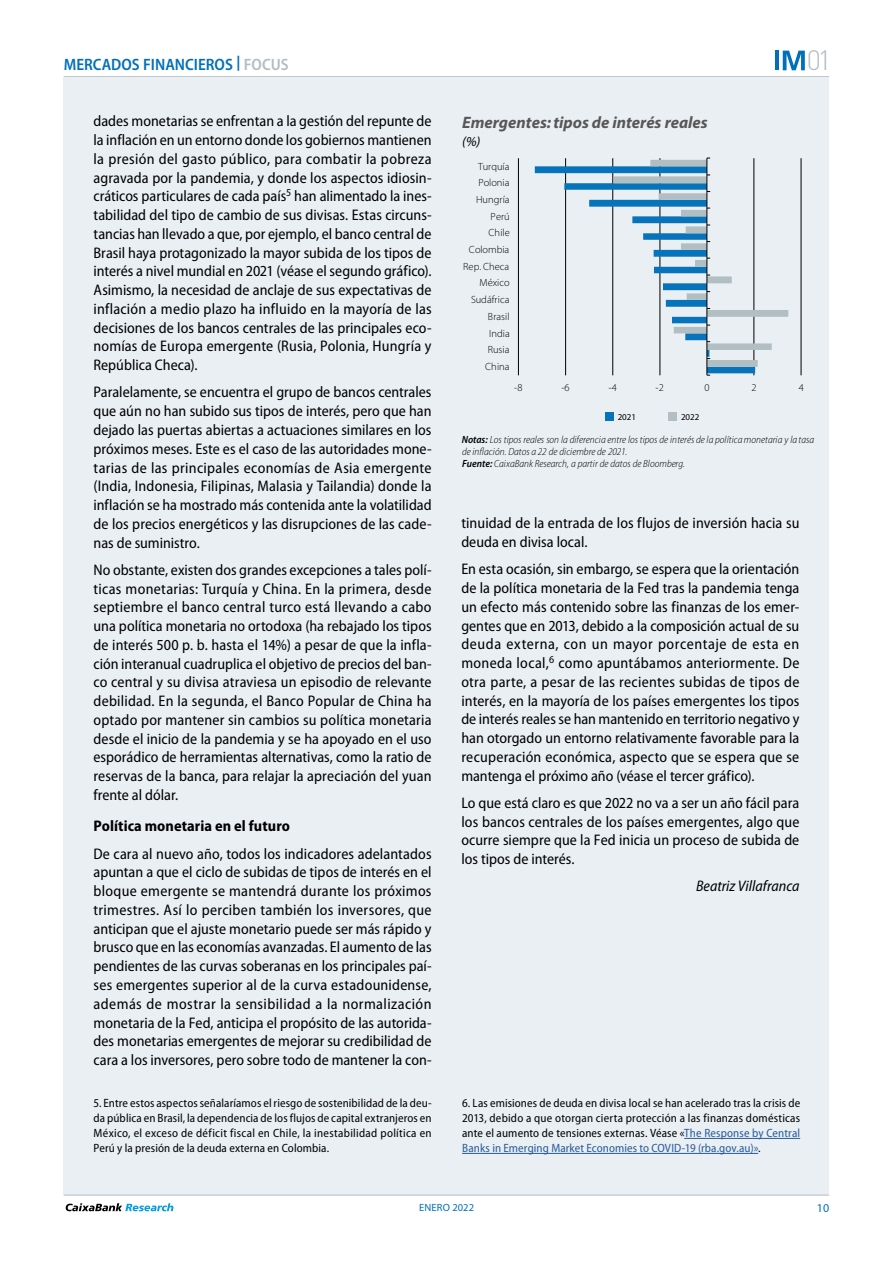
<style>
.page{position:relative;width:893px;height:1263px;background:#fff}
.page>*{position:absolute;margin:0;border:0;box-sizing:border-box;transform-origin:0 0}
.t1{font:300 27.6px "DIN Pro";color:#b2bdc2}
.t2{font:italic 700 16.5px "Myriad Pro";color:#585757}
.t3{font:600 semi-condensed 16.5px "Myriad Pro";color:#0070ba}
.t4{font:semi-condensed 15.3px/18.8px "Myriad Pro";letter-spacing:.005em;color:#000;text-align:justify}
.t5{font:700 semi-condensed 15.3px "Myriad Pro";letter-spacing:.005em;color:#000}
.t6{font:italic semi-condensed 15.3px "Myriad Pro";color:#000}
.t7{font:italic 13.65px "Myriad Pro";color:#000}
.t8{font:semi-condensed 12px/15px "Myriad Pro";letter-spacing:.01em;color:#000;text-align:justify}
.t9{font:12px "Myriad Pro";color:#0070ba}
.t10{font:italic 300 semi-condensed 10.5px/12px "Myriad Pro";color:#000}
.t11{font:300 10.5px "Myriad Pro";color:#000}
.t12{font:10.5px "Myriad Pro";letter-spacing:.02em;color:#0070ba}
.t13{font:9px "Myriad Pro";letter-spacing:-.005em;color:#000}
.s1{color:#b2bdc2}
.s2{font-weight:600}
.s3{color:#275b9b}
</style>
<div class="page">
<hr style="left:64px;top:76px;width:765px;height:1px;background:#b2bdc2">
<div style="left:64px;top:77px;width:765px;height:1118px;background:#e9eff3"></div>
<hr style="left:64px;top:1195px;width:765px;height:1px;background:#b2bdc2">
<svg style="left:66px;top:1203px;width:107px;height:8px"></svg>
<svg style="left:783px;top:51px;width:22px;height:19px"></svg>
<hr style="left:775px;top:51px;width:4px;height:19px;background:#0070ba">
<hr style="left:518px;top:158px;width:1px;height:217px;background:#000">
<hr style="left:565px;top:158px;width:1px;height:217px;background:#000">
<hr style="left:612px;top:158px;width:1px;height:217px;background:#000">
<hr style="left:660px;top:158px;width:1px;height:217px;background:#000">
<hr style="left:754px;top:158px;width:1px;height:217px;background:#000">
<hr style="left:801px;top:158px;width:1px;height:217px;background:#000">
<svg style="left:535px;top:166px;width:220px;height:207px"></svg>
<hr style="left:706px;top:158px;width:1px;height:217px;background:#000">
<svg style="left:614px;top:158px;width:174px;height:209px"></svg>
<div style="left:669px;top:412px;width:8px;height:9px;background:#b1bec2"></div>
<div style="left:605px;top:412px;width:9px;height:9px;background:#0673ba"></div>
<hr style="left:684px;top:1138px;width:116px;height:1px;background:#275b9b">
<hr style="left:462px;top:1153px;width:296px;height:1px;background:#275b9b">
<p class="t3" style="left:64px;top:55px;width:226px">MERCADOS FINANCIEROS <sup>|</sup> <span class="s1">FOCUS</span></p>
<p class="t4" style="left:94px;top:112px;width:340px">dades monetarias se enfrentan a la gestión del repunte de la inflación en un entorno donde los gobiernos mantienen la presión del gasto público, para combatir la pobreza agravada por la pandemia, y donde los aspectos idiosin&shy;cráticos particulares de cada país<sup>5</sup> han alimentado la ines&shy;tabilidad del tipo de cambio de sus divisas. Estas circuns&shy;tancias han llevado a que, por ejemplo, el banco central de Brasil haya protagonizado la mayor subida de los tipos de interés a nivel mundial en 2021 (véase el segundo gráfico).<br>Asimismo, la necesidad de anclaje de sus expectativas de inflación a medio plazo ha influido en la mayoría de las decisiones de los bancos centrales de las principales eco&shy;nomías de Europa emergente (Rusia, Polonia, Hungría y República Checa).</p>
<p class="t4" style="left:94px;top:383px;width:340px">Paralelamente, se encuentra el grupo de bancos centrales que aún no han subido sus tipos de interés, pero que han dejado las puertas abiertas a actuaciones similares en los próximos meses. Este es el caso de las autoridades mone&shy;tarias de las principales economías de Asia emergente (India, Indonesia, Filipinas, Malasia y Tailandia) donde la inflación se ha mostrado más contenida ante la volatilidad de los precios energéticos y las disrupciones de las cade&shy;nas de suministro.</p>
<p class="t4" style="left:94px;top:561px;width:340px">No obstante, existen dos grandes excepciones a tales polí&shy;ticas monetarias: Turquía y China. En la primera, desde septiembre el banco central turco está llevando a cabo una política monetaria no ortodoxa (ha rebajado los tipos de interés 500 p. b. hasta el 14%) a pesar de que la infla&shy;ción interanual cuadruplica el objetivo de precios del ban&shy;co central y su divisa atraviesa un episodio de relevante debilidad. En la segunda, el Banco Popular de China ha optado por mantener sin cambios su política monetaria desde el inicio de la pandemia y se ha apoyado en el uso esporádico de herramientas alternativas, como la ratio de reservas de la banca, para relajar la apreciación del yuan frente al dólar.</p>
<p class="t5" style="left:94px;top:818px;width:198px">Política monetaria en el futuro</p>
<p class="t4" style="left:94px;top:844px;width:340px">De cara al nuevo año, todos los indicadores adelantados apuntan a que el ciclo de subidas de tipos de interés en el bloque emergente se mantendrá durante los próximos trimestres. Así lo perciben también los inversores, que anticipan que el ajuste monetario puede ser más rápido y brusco que en las economías avanzadas. El aumento de las pendientes de las curvas soberanas en los principales paí&shy;ses emergentes superior al de la curva estadounidense, además de mostrar la sensibilidad a la normalización monetaria de la Fed, anticipa el propósito de las autorida&shy;des monetarias emergentes de mejorar su credibilidad de cara a los inversores, pero sobre todo de mantener la con-</p>
<p class="t2" style="left:462px;top:112px;width:247px">Emergentes:tipos de interés reales</p>
<p class="t7" style="left:462px;top:133px;width:20px">(%)</p>
<p class="t11" style="left:478px;top:160px;width:33px">Turquía</p>
<p class="t11" style="left:478px;top:176px;width:33px">Polonia</p>
<p class="t11" style="left:476px;top:193px;width:35px">Hungría</p>
<p class="t11" style="left:491px;top:210px;width:21px">Perú</p>
<p class="t11" style="left:488px;top:227px;width:23px">Chile</p>
<p class="t11" style="left:469px;top:243px;width:42px">Colombia</p>
<p class="t11" style="left:463px;top:260px;width:48px">Rep. Checa</p>
<p class="t11" style="left:480px;top:277px;width:32px">México</p>
<p class="t11" style="left:471px;top:293px;width:40px">Sudáfrica</p>
<p class="t11" style="left:488px;top:310px;width:23px">Brasil</p>
<p class="t11" style="left:489px;top:327px;width:22px">India</p>
<p class="t11" style="left:488px;top:343px;width:23px">Rusia</p>
<p class="t11" style="left:485px;top:360px;width:26px">China</p>
<h1 class="t1" style="left:807px;top:39px;width:26px">01</h1>
<p class="t11" style="left:514px;top:381px;width:10px">-8</p>
<p class="t11" style="left:561px;top:381px;width:10px">-6</p>
<p class="t11" style="left:608px;top:381px;width:10px">-4</p>
<p class="t11" style="left:656px;top:381px;width:10px">-2</p>
<p class="t11" style="left:704px;top:381px;width:7px">0</p>
<p class="t11" style="left:752px;top:381px;width:7px">2</p>
<p class="t11" style="left:799px;top:381px;width:7px">4</p>
<p class="t13" style="left:618px;top:411px;width:20px">2021</p>
<p class="t13" style="left:681px;top:411px;width:20px">2022</p>
<p class="t10" style="left:462px;top:434px;width:354px"><span class="s2">Notas:</span> Los tipos reales son la diferencia entre los tipos de interés de la políticamonetaria y la tasa de inflación. Datos a 22 de diciembre de 2021.<br><span class="s2">Fuente:</span> CaixaBank Research, a partir de datos de Bloomberg.</p>
<p class="t4" style="left:461px;top:514px;width:340px">tinuidad de la entrada de los flujos de inversión hacia su deuda en divisa local.</p>
<p class="t4" style="left:461px;top:560px;width:340px">En esta ocasión, sin embargo, se espera que la orientación de la política monetaria de la Fed tras la pandemia tenga un efecto más contenido sobre las finanzas de los emer&shy;gentes que en 2013, debido a la composición actual de su deuda externa, con un mayor porcentaje de esta en moneda local,<sup>6</sup> como apuntábamos anteriormente. De otra parte, a pesar de las recientes subidas de tipos de interés, en la mayoría de los países emergentes los tipos de interés reales se han mantenido en territorio negativo y han otorgado un entorno relativamente favorable para la recuperación económica, aspecto que se espera que se mantenga el próximo año (véase el tercer gráfico).</p>
<p class="t4" style="left:461px;top:794px;width:339px">Lo que está claro es que 2022 no va a ser un año fácil para los bancos centrales de los países emergentes, algo que ocurre siempre que la Fed inicia un proceso de subida de los tipos de interés.</p>
<p class="t6" style="left:696px;top:878px;width:105px">Beatriz Villafranca</p>
<p class="t8" style="left:94px;top:1096px;width:340px">5. Entre estos aspectos señalaríamos el riesgo de sostenibilidad de la deu&shy;da pública en Brasil, la dependencia de los flujos de capital extranjeros en México, el exceso de déficit fiscal en Chile, la inestabilidad política en Perú y la presión de la deuda externa en Colombia.</p>
<p class="t8" style="left:462px;top:1096px;width:340px">6. Las emisiones de deuda en divisa local se han acelerado tras la crisis de 2013, debido a que otorgan cierta protección a las finanzas domésticas ante el aumento de tensiones externas. Véase «<span class="s3">The Response by Central Banks in Emerging Market Economies to COVID-19 (rba.gov.au)»</span>.</p>
<p class="t12" style="left:419px;top:1201px;width:57px">ENERO 2022</p>
<p class="t9" style="left:817px;top:1201px;width:14px">10</p>
</div>
